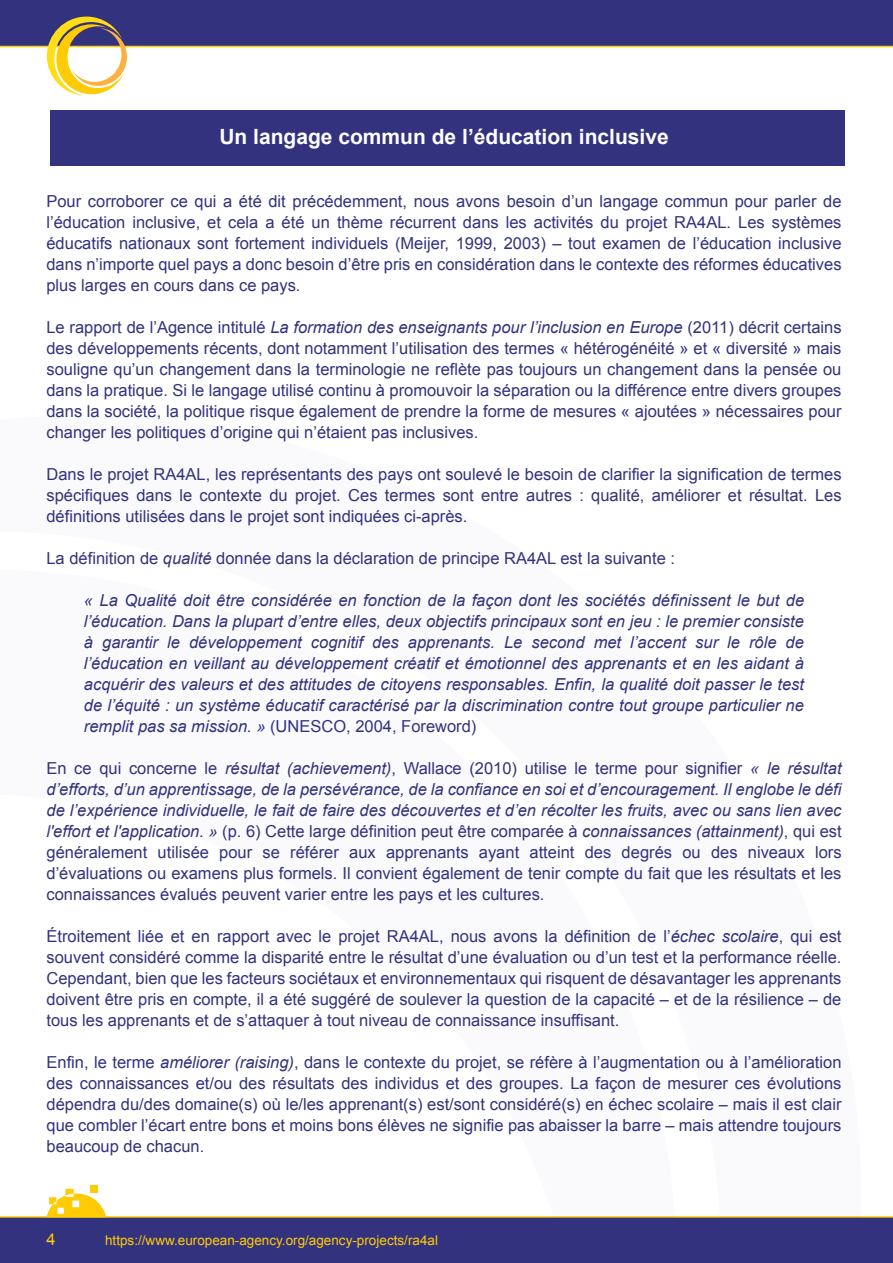
<style>
.page{position:relative;width:893px;height:1263px;background:#fff}
.page>*{position:absolute;margin:0;border:0;box-sizing:border-box;transform-origin:0 0}
.t1{font:700 21px "Arial";color:#fff}
.t2{font:16.5px/21px "Arial";color:#32327f;text-align:justify}
.t3{font:italic 16.5px/21px "Arial";color:#32327f;text-align:justify}
.t4{font:16.5px "Arial";color:#ffcb05}
.t5{font:13.5px "Arial";color:#ffcb05}
.s1{font-style:italic}
.s2{font-style:normal}
</style>
<div class="page">
<div style="left:0;top:0;width:893px;height:46px;background:#32327f"></div>
<div style="left:0;top:1217px;width:893px;height:46px;background:#32327f"></div>
<hr style="left:0;top:46px;width:893px;height:1px;background:#ffcb05">
<hr style="left:0;top:1216px;width:893px;height:2px;background:#ffcb05">
<svg style="left:0;top:1185px;width:769px;height:33px"></svg>
<svg style="left:47px;top:17px;width:80px;height:79px"></svg>
<div style="left:50px;top:111px;width:795px;height:55px;background:#32327f"></div>
<p class="t1" style="left:219px;top:123px;width:451px">Un langage commun de l’éducation inclusive</p>
<p class="t2" style="left:46px;top:191px;width:797px">Pour corroborer ce qui a été dit précédemment, nous avons besoin d’un langage commun pour parler de l’éducation inclusive, et cela a été un thème récurrent dans les activités du projet RA4AL. Les systèmes éducatifs nationaux sont fortement individuels (Meijer, 1999, 2003) – tout examen de l’éducation inclusive dans n’importe quel pays a donc besoin d’être pris en considération dans le contexte des réformes éducatives plus larges en cours dans ce pays.</p>
<p class="t2" style="left:46px;top:317px;width:797px">Le rapport de l’Agence intitulé <span class="s1">La formation des enseignants pour l’inclusion en Europe</span> (2011) décrit certains des développements récents, dont notamment l’utilisation des termes « hétérogénéité » et « diversité » mais souligne qu’un changement dans la terminologie ne reflète pas toujours un changement dans la pensée ou dans la pratique. Si le langage utilisé continu à promouvoir la séparation ou la différence entre divers groupes dans la société, la politique risque également de prendre la forme de mesures « ajoutées » nécessaires pour changer les politiques d’origine qui n’étaient pas inclusives.</p>
<p class="t2" style="left:46px;top:464px;width:797px">Dans le projet RA4AL, les représentants des pays ont soulevé le besoin de clarifier la signification de termes spécifiques dans le contexte du projet. Ces termes sont entre autres : qualité, améliorer et résultat. Les définitions utilisées dans le projet sont indiquées ci-après.</p>
<p class="t2" style="left:46px;top:548px;width:630px">La définition de <span class="s1">qualité</span> donnée dans la déclaration de principe RA4AL est la suivante :</p>
<p class="t3" style="left:84px;top:590px;width:722px">« La Qualité doit être considérée en fonction de la façon dont les sociétés définissent le but de l’éducation. Dans la plupart d’entre elles, deux objectifs principaux sont en jeu : le premier consiste à garantir le développement cognitif des apprenants. Le second met l’accent sur le rôle de l’éducation en veillant au développement créatif et émotionnel des apprenants et en les aidant à acquérir des valeurs et des attitudes de citoyens responsables. Enfin, la qualité doit passer le test de l’équité : un système éducatif caractérisé par la discrimination contre tout groupe particulier ne remplit pas sa mission. » <span class="s2">(UNESCO, 2004, Foreword)</span></p>
<p class="t2" style="left:46px;top:758px;width:797px">En ce qui concerne le <span class="s1">résultat (achievement)</span>, Wallace (2010) utilise le terme pour signifier <span class="s1">« le résultat d’efforts, d’un apprentissage, de la persévérance, de la confiance en soi et d’encouragement. Il englobe le défi de l’expérience individuelle, le fait de faire des découvertes et d’en récolter les fruits, avec ou sans lien avec l'effort et l'application. »</span> (p. 6) Cette large définition peut être comparée à <span class="s1">connaissances (attainment)</span>, qui est généralement utilisée pour se référer aux apprenants ayant atteint des degrés ou des niveaux lors d’évaluations ou examens plus formels. Il convient également de tenir compte du fait que les résultats et les connaissances évalués peuvent varier entre les pays et les cultures.</p>
<p class="t2" style="left:46px;top:926px;width:797px">Étroitement liée et en rapport avec le projet RA4AL, nous avons la définition de l’<span class="s1">échec scolaire</span>, qui est souvent considéré comme la disparité entre le résultat d’une évaluation ou d’un test et la performance réelle.<br>Cependant, bien que les facteurs sociétaux et environnementaux qui risquent de désavantager les apprenants doivent être pris en compte, il a été suggéré de soulever la question de la capacité – et de la résilience – de tous les apprenants et de s’attaquer à tout niveau de connaissance insuffisant.</p>
<p class="t2" style="left:46px;top:1052px;width:797px">Enfin, le terme <span class="s1">améliorer (raising)</span>, dans le contexte du projet, se réfère à l’augmentation ou à l’amélioration des connaissances et/ou des résultats des individus et des groupes. La façon de mesurer ces évolutions dépendra du/des domaine(s) où le/les apprenant(s) est/sont considéré(s) en échec scolaire – mais il est clair que combler l’écart entre bons et moins bons élèves ne signifie pas abaisser la barre – mais attendre toujours beaucoup de chacun.</p>
<p class="t4" style="left:47px;top:1229px;width:11px">4</p>
<p class="t5" style="left:105px;top:1232px;width:334px">https://www.european-agency.org/agency-projects/ra4al</p>
</div>
